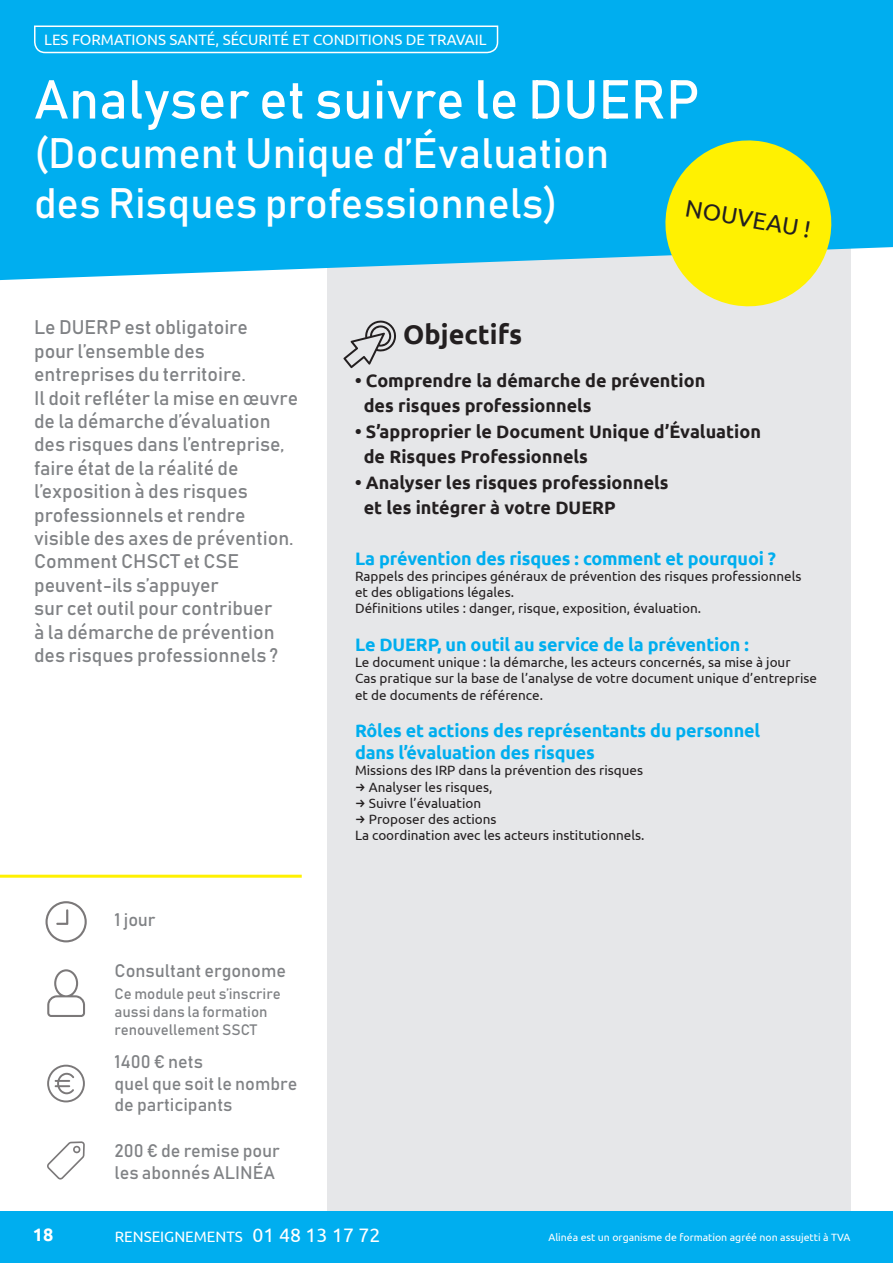
<style>
.page{position:relative;width:893px;height:1263px;background:#fff}
.page>*{position:absolute;margin:0;border:0;box-sizing:border-box;transform-origin:0 0}
.t1{font:54px "Bahnschrift 400 100";color:#fff}
.t2{font:42px/49.5px "Bahnschrift 400 100";color:#fff}
.t3{font:700 27px "Ubuntu";color:#231f20}
.t4{font:24px "Ubuntu";color:#231f20}
.t5{font:19.5px/23.4px "Bahnschrift 400 100";color:#808285}
.t6{font:700 18px/25.5px "Ubuntu";color:#231f20}
.t7{font:700 18px/21.6px "Ubuntu";letter-spacing:-.01em;color:#00aeef}
.t8{font:18px/21.6px "Bahnschrift 400 100";color:#808285}
.t9{font:700 18px "Ubuntu";color:#fff}
.t10{font:15px "Ubuntu";color:#fff}
.t11{font:15px/18px "Bahnschrift 400 100";color:#808285}
.t12{font:13.5px/16.2px "Ubuntu";color:#231f20}
.t13{font:10.5px "Ubuntu";color:#fff}
.s1{font-size:19.5px}
</style>
<div class="page">
<div style="left:327px;top:215px;width:523px;height:1001px;background:#e6e7e9"></div>
<div style="left:0;top:1212px;width:893px;height:51px;background:#00aeef"></div>
<svg style="left:343px;top:320px;width:53px;height:48px"></svg>
<svg style="left:45px;top:901px;width:42px;height:41px"></svg>
<svg style="left:47px;top:1065px;width:38px;height:37px"></svg>
<svg style="left:47px;top:1141px;width:38px;height:38px"></svg>
<svg style="left:47px;top:969px;width:38px;height:48px"></svg>
<hr style="left:0;top:875px;width:302px;height:3px;background:#fff101">
<div style="left:0;top:0;width:893px;height:280px;background:#00aeef"></div>
<svg style="left:33px;top:25px;width:466px;height:29px;background:#1bb6f0"></svg>
<svg style="left:659px;top:134px;width:179px;height:173px;background:#cde348"></svg>
<p class="t10" style="left:44px;top:30px;width:444px">LES FORMATIONS SANTÉ, SÉCURITÉ ET CONDITIONS DE TRAVAIL</p>
<h1 class="t1" style="left:34px;top:65px;width:667px">Analyser et suivre le DUERP</h1>
<h2 class="t2" style="left:34px;top:128px;width:577px">(Document Unique d’Évaluation des Risques professionnels)</h2>
<h3 class="t4" style="left:688px;top:193px;width:128px;rotate:10deg">NOUVEAU !</h3>
<p class="t5" style="left:34px;top:316px;width:266px">Le DUERP est obligatoire<br>pour l’ensemble des entreprises du territoire.<br>Il doit refléter la mise en œuvre de la démarche d’évaluation des risques dans l’entreprise, faire état de la réalité de l’exposition à des risques professionnels et rendre visible des axes de prévention.<br>Comment CHSCT et CSE peuvent-ils s’appuyer<br>sur cet outil pour contribuer<br>à la démarche de prévention des risques professionnels ?</p>
<h3 class="t8" style="left:114px;top:909px;width:43px">1 jour</h3>
<h3 class="t8" style="left:115px;top:959px;width:173px">Consultant ergonome</h3>
<p class="t11" style="left:115px;top:985px;width:168px">Ce module peut s’inscrire aussi dans la formation renouvellement SSCT</p>
<h3 class="t8" style="left:115px;top:1051px;width:184px">1400 € nets<br>quel que soit le nombre de participants</h3>
<h3 class="t8" style="left:115px;top:1140px;width:167px">200 € de remise pour les abonnés ALINÉA</h3>
<h3 class="t3" style="left:403px;top:318px;width:120px">Objectifs</h3>
<h3 class="t6" style="left:364px;top:367px;width:343px;text-indent:-9px">• Comprendre la démarche de prévention des risques professionnels</h3>
<h3 class="t6" style="left:364px;top:418px;width:399px;text-indent:-9px">• S’approprier le Document Unique d’Évaluation de Risques Professionnels</h3>
<h3 class="t6" style="left:364px;top:470px;width:306px;text-indent:-9px">• Analyser les risques professionnels et les intégrer à votre DUERP</h3>
<h3 class="t7" style="left:355px;top:547px;width:423px">La prévention des risques : comment et pourquoi ?</h3>
<p class="t12" style="left:355px;top:567px;width:448px">Rappels des principes généraux de prévention des risques professionnels et des obligations légales.<br>Définitions utiles : danger, risque, exposition, évaluation.</p>
<h3 class="t7" style="left:355px;top:634px;width:395px">Le DUERP, un outil au service de la prévention :</h3>
<p class="t12" style="left:355px;top:654px;width:463px">Le document unique : la démarche, les acteurs concernés, sa mise à jour<br>Cas pratique sur la base de l’analyse de votre document unique d’entreprise et de documents de référence.</p>
<h3 class="t7" style="left:355px;top:720px;width:407px">Rôles et actions des représentants du personnel dans l’évaluation des risques</h3>
<p class="t12" style="left:355px;top:762px;width:290px">Missions des IRP dans la prévention des risques</p>
<p class="t12" style="left:369px;top:778px;width:125px">Analyser les risques,</p>
<p class="t12" style="left:369px;top:794px;width:114px">Suivre l’évaluation</p>
<p class="t12" style="left:369px;top:810px;width:129px">Proposer des actions</p>
<p class="t12" style="left:355px;top:827px;width:291px">La coordination avec les acteurs institutionnels.</p>
<h3 class="t9" style="left:33px;top:1224px;width:22px">18</h3>
<p class="t10" style="left:115px;top:1227px;width:267px">RENSEIGNEMENTS <span class="s1">01 48 13 17 72</span></p>
<p class="t13" style="left:548px;top:1231px;width:303px">Alinéa est un organisme de formation agréé non assujetti à TVA</p>
</div>
